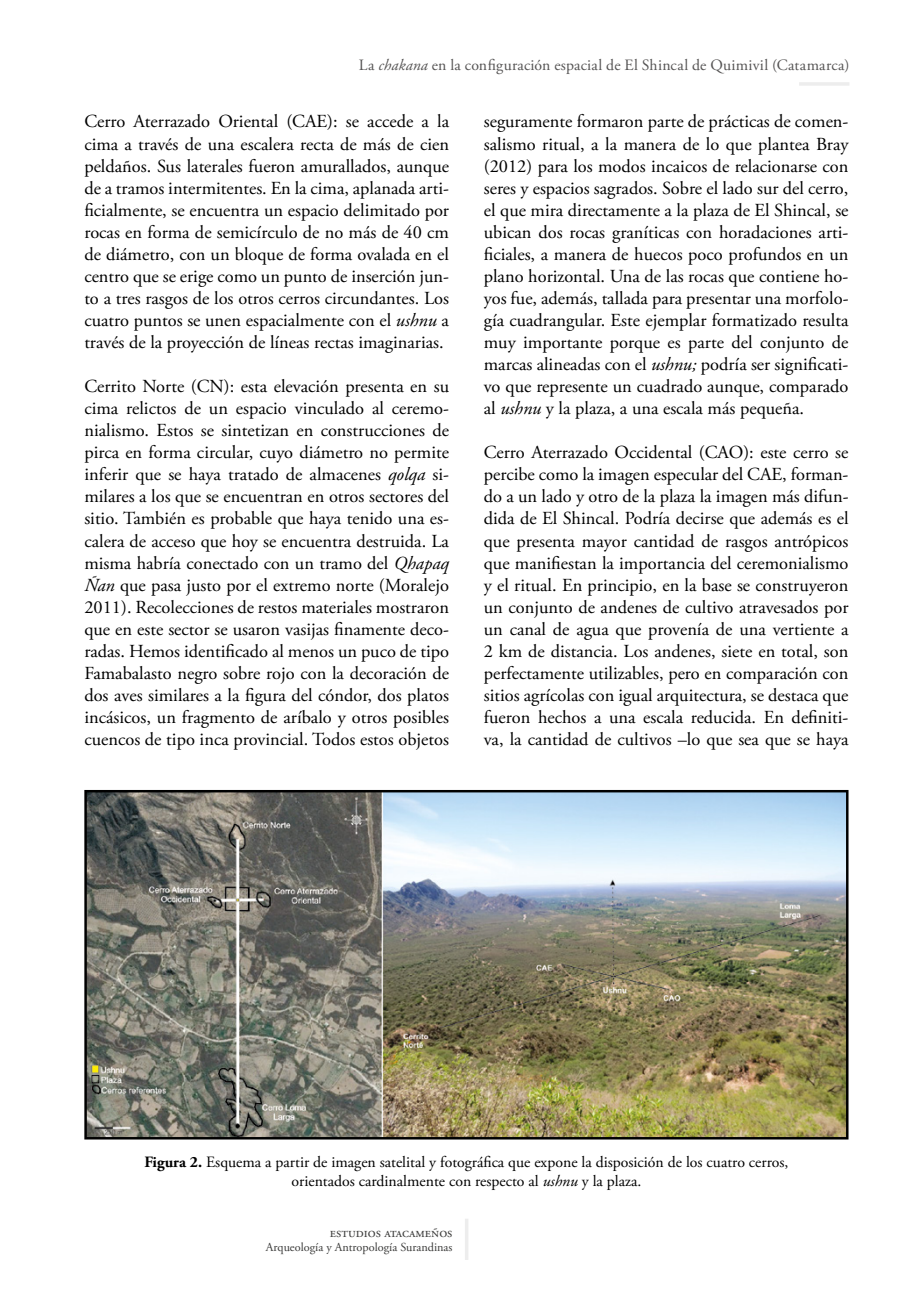
<style>
.page{position:relative;width:918px;height:1315px;background:#fff}
.page>*{position:absolute;margin:0;border:0;box-sizing:border-box;transform-origin:0 0}
.t1{font:18.38px/22.1px "Adobe Garamond Pro";color:#000;text-align:justify}
.t2{font:15.75px/19.2px "Adobe Garamond Pro";color:#000;text-align:center}
.t3{font:15.75px "Adobe Garamond Pro";letter-spacing:.015em;color:#555454}
.t4{font:14px "Adobe Garamond Pro";color:#3c3c3b}
.t5{font:12.25px "Adobe Garamond Pro";color:#3c3c3b}
.s1{font-style:italic}
.s2{font-weight:700}
</style>
<div class="page">
<hr style="left:799px;top:82px;width:50px;height:4px;background:#ededed">
<hr style="left:465px;top:1218px;width:3px;height:42px;background:#ededed">
<img style="left:87px;top:793px;width:758px;height:343px">
<div style="left:84px;top:790px;width:764px;height:349px;border:2px solid #000"></div>
<p class="t3" style="left:359px;top:55px;width:492px">La <span class="s1">chakana</span> en la configuración espacial de El Shincal de Quimivil (Catamarca)</p>
<p class="t1" style="left:84px;top:111px;width:366px">Cerro Aterrazado Oriental (CAE): se accede a la cima a través de una escalera recta de más de cien peldaños. Sus laterales fueron amurallados, aunque de a tramos intermitentes. En la cima, aplanada arti&shy;ficialmente, se encuentra un espacio delimitado por rocas en forma de semicírculo de no más de 40 cm de diámetro, con un bloque de forma ovalada en el centro que se erige como un punto de inserción jun&shy;to a tres rasgos de los otros cerros circundantes. Los cuatro puntos se unen espacialmente con el <span class="s1">ushnu</span> a través de la proyección de líneas rectas imaginarias.</p>
<p class="t1" style="left:84px;top:376px;width:366px">Cerrito Norte (CN): esta elevación presenta en su cima relictos de un espacio vinculado al ceremo&shy;nialismo. Estos se sintetizan en construcciones de pirca en forma circular, cuyo diámetro no permite inferir que se haya tratado de almacenes <span class="s1">qolqa</span> si&shy;milares a los que se encuentran en otros sectores del sitio. También es probable que haya tenido una es&shy;calera de acceso que hoy se encuentra destruida. La misma habría conectado con un tramo del <span class="s1">Qhapaq Ñan</span> que pasa justo por el extremo norte (Moralejo 2011). Recolecciones de restos materiales mostraron que en este sector se usaron vasijas finamente deco&shy;radas. Hemos identificado al menos un puco de tipo Famabalasto negro sobre rojo con la decoración de dos aves similares a la figura del cóndor, dos platos incásicos, un fragmento de aríbalo y otros posibles cuencos de tipo inca provincial. Todos estos objetos</p>
<p class="t1" style="left:484px;top:111px;width:366px">seguramente formaron parte de prácticas de comen&shy;salismo ritual, a la manera de lo que plantea Bray (2012) para los modos incaicos de relacionarse con seres y espacios sagrados. Sobre el lado sur del cerro, el que mira directamente a la plaza de El Shincal, se ubican dos rocas graníticas con horadaciones arti&shy;ficiales, a manera de huecos poco profundos en un plano horizontal. Una de las rocas que contiene ho&shy;yos fue, además, tallada para presentar una morfolo&shy;gía cuadrangular. Este ejemplar formatizado resulta muy importante porque es parte del conjunto de marcas alineadas con el <span class="s1">ushnu;</span> podría ser significati&shy;vo que represente un cuadrado aunque, comparado al <span class="s1">ushnu</span> y la plaza, a una escala más pequeña.</p>
<p class="t1" style="left:484px;top:442px;width:366px">Cerro Aterrazado Occidental (CAO): este cerro se percibe como la imagen especular del CAE, forman&shy;do a un lado y otro de la plaza la imagen más difun&shy;dida de El Shincal. Podría decirse que además es el que presenta mayor cantidad de rasgos antrópicos que manifiestan la importancia del ceremonialismo y el ritual. En principio, en la base se construyeron un conjunto de andenes de cultivo atravesados por un canal de agua que provenía de una vertiente a 2 km de distancia. Los andenes, siete en total, son perfectamente utilizables, pero en comparación con sitios agrícolas con igual arquitectura, se destaca que fueron hechos a una escala reducida. En definiti&shy;va, la cantidad de cultivos –lo que sea que se haya</p>
<p class="t2" style="left:144px;top:1152px;width:645px"><span class="s2">Figura 2.</span> Esquema a partir de imagen satelital y fotográfica que expone la disposición de los cuatro cerros, orientados cardinalmente con respecto al <span class="s1">ushnu</span> y la plaza.</p>
<p class="t4" style="left:330px;top:1224px;width:124px">estudios atacameños</p>
<p class="t5" style="left:266px;top:1240px;width:188px">Arqueología y Antropología Surandinas</p>
</div>
